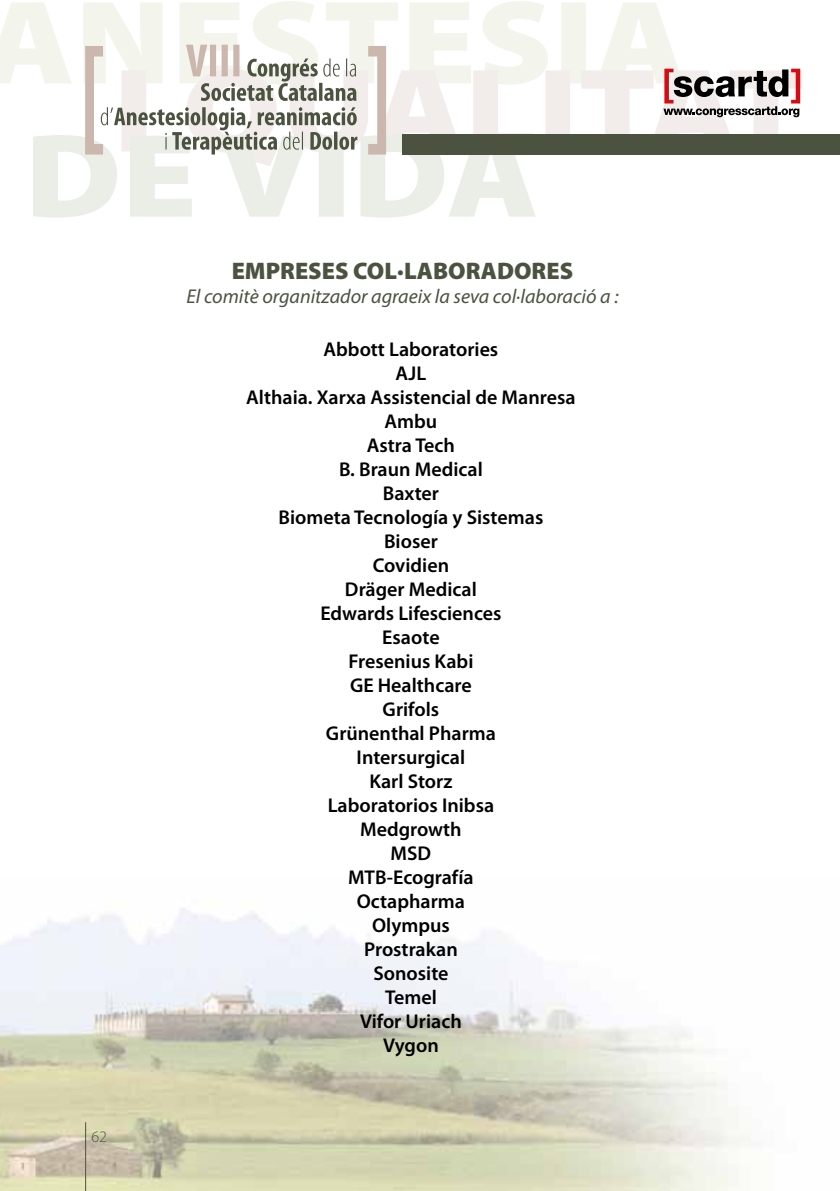
<style>
.page{position:relative;width:840px;height:1191px;background:#fff}
.page>*{position:absolute;margin:0;border:0;box-sizing:border-box;transform-origin:0 0}
.t1{font:900 24px "Myriad Pro";color:#4b523f}
.t2{font:600 20px/24px "Myriad Pro";color:#000;text-align:center}
.t3{font:italic 20px "Myriad Pro";color:#4b523f}
.t4{font:300 16px "Myriad Pro";color:#4b523f}
</style>
<div class="page">
<svg style="left:0;top:1px;width:802px;height:217px"></svg>
<img style="left:0;top:908px;width:751px;height:283px">
<svg style="left:663px;top:69px;width:136px;height:48px"></svg>
<hr style="left:85px;top:1122px;width:1px;height:69px;background:#4b523f">
<div style="left:403px;top:134px;width:436px;height:21px;background:#4b523f"></div>
<svg style="left:368px;top:46px;width:18px;height:108px"></svg>
<svg style="left:85px;top:45px;width:272px;height:109px"></svg>
<p class="t4" style="left:91px;top:1127px;width:17px">62</p>
<p class="t1" style="left:231px;top:255px;width:343px">EMPRESES COL·LABORADORES</p>
<p class="t3" style="left:186px;top:284px;width:433px">El comitè organitzador agraeix la seva col·laboració a :</p>
<p class="t2" style="left:246px;top:336px;width:331px">Abbott Laboratories<br>AJL<br>Althaia. Xarxa Assistencial de Manresa<br>Ambu<br>Astra Tech<br>B. Braun Medical<br>Baxter<br>Biometa Tecnología y Sistemas<br>Bioser<br>Covidien<br>Dräger Medical<br>Edwards Lifesciences<br>Esaote<br>Fresenius Kabi<br>GE Healthcare<br>Grifols<br>Grünenthal Pharma<br>Intersurgical<br>Karl Storz<br>Laboratorios Inibsa<br>Medgrowth<br>MSD<br>MTB-Ecografía<br>Octapharma<br>Olympus<br>Prostrakan<br>Sonosite<br>Temel<br>Vifor Uriach<br>Vygon</p>
</div>
